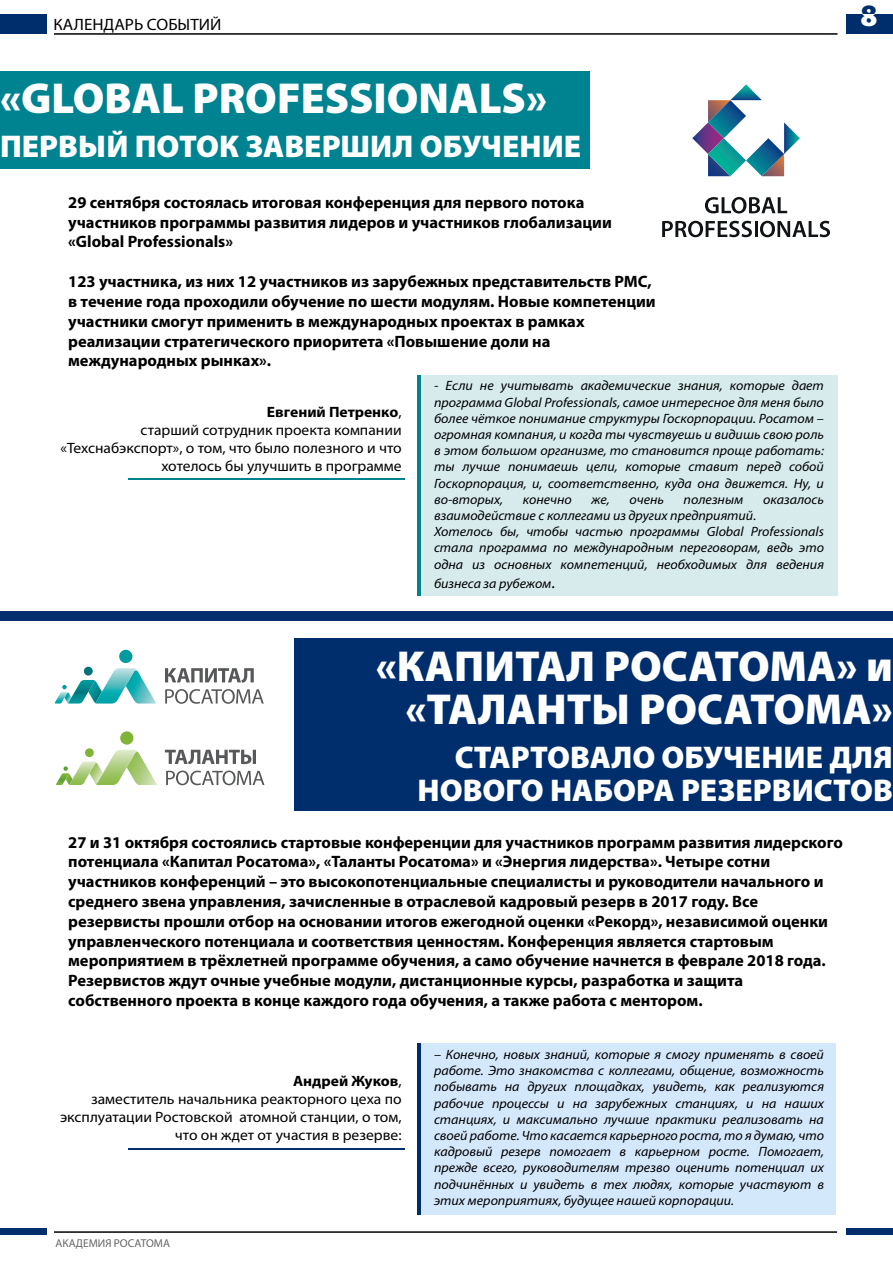
<style>
.page{position:relative;width:893px;height:1263px;background:#fff}
.page>*{position:absolute;margin:0;border:0;box-sizing:border-box;transform-origin:0 0}
.t1{font:900 43.5px/43.5px "Myriad Pro";color:#fff;text-align:right}
.t2{font:900 31.5px/33px "Myriad Pro";color:#fff;text-align:right}
.t3{font:900 29.7px "Myriad Pro";color:#002e6d}
.t4{font:700 16.5px/19.8px "Myriad Pro";color:#000}
.t5{font:16.5px "Myriad Pro";color:#000;scale:1.04 1}
.t6{font:15px/18px "Myriad Pro";color:#000;text-align:right;scale:1.04 1}
.t7{font:italic 13.5px/16.2px "Myriad Pro";color:#000;text-align:justify;scale:1.04 1}
.t8{font:11.4px "Myriad Pro";color:#666}
.s1{font-weight:700}
.s2{font-style:normal;font-size:16.5px}
</style>
<div class="page">
<div style="left:421px;top:375px;width:416px;height:221px;background:#d7ebed"></div>
<div style="left:419px;top:1043px;width:417px;height:172px;background:#d4e8fc"></div>
<div style="left:0;top:71px;width:590px;height:97px;background:#008390"></div>
<div style="left:295px;top:638px;width:598px;height:172px;background:#002e6d"></div>
<hr style="left:54px;top:33px;width:784px;height:2px;background:#000">
<hr style="left:54px;top:1231px;width:783px;height:2px;background:#000">
<div style="left:0;top:14px;width:46px;height:20px;background:#002e6d"></div>
<div style="left:0;top:1228px;width:46px;height:6px;background:#002e6d"></div>
<div style="left:846px;top:1228px;width:47px;height:6px;background:#002e6d"></div>
<div style="left:846px;top:14px;width:47px;height:20px;background:#002e6d"></div>
<hr style="left:417px;top:375px;width:4px;height:221px;background:#008390">
<hr style="left:128px;top:478px;width:277px;height:2px;background:#008390">
<hr style="left:128px;top:1148px;width:277px;height:2px;background:#002e6d">
<hr style="left:417px;top:1043px;width:4px;height:172px;background:#002e6d">
<div style="left:119px;top:650px;width:13px;height:13px;background:#009b9e;border-radius:50%"></div>
<svg style="left:55px;top:668px;width:101px;height:35px"></svg>
<svg style="left:165px;top:668px;width:89px;height:15px"></svg>
<svg style="left:165px;top:689px;width:99px;height:15px"></svg>
<svg style="left:165px;top:750px;width:91px;height:14px"></svg>
<svg style="left:166px;top:771px;width:98px;height:14px"></svg>
<svg style="left:85px;top:748px;width:9px;height:9px"></svg>
<div style="left:120px;top:731px;width:13px;height:14px;background:#7fb438;border-radius:50%"></div>
<svg style="left:56px;top:750px;width:101px;height:35px"></svg>
<svg style="left:705px;top:197px;width:82px;height:16px"></svg>
<svg style="left:662px;top:221px;width:90px;height:16px"></svg>
<hr style="left:754px;top:221px;width:3px;height:16px;background:#111416">
<svg style="left:760px;top:221px;width:70px;height:16px"></svg>
<svg style="left:692px;top:84px;width:108px;height:92px"></svg>
<div style="left:0;top:611px;width:893px;height:10px;background:#002e6d"></div>
<p class="t5" style="left:53px;top:14px;width:163px">КАЛЕНДАРЬ СОБЫТИЙ</p>
<h1 class="t1" style="left:0;top:75px;width:549px">«GLOBAL PROFESSIONALS»</h1>
<h2 class="t2" style="left:0;top:128px;width:583px">ПЕРВЫЙ ПОТОК ЗАВЕРШИЛ ОБУЧЕНИЕ</h2>
<p class="t4" style="left:68px;top:192px;width:545px">29 сентября состоялась итоговая конференция для первого потока участников программы развития лидеров и участников глобализации «Global Professionals»</p>
<p class="t4" style="left:68px;top:271px;width:589px">123 участника, из них 12 участников из зарубежных представительств РМС, в течение года проходили обучение по шести модулям. Новые компетенции участники смогут применить в международных проектах в рамках реализации стратегического приоритета «Повышение доли на международных рынках».</p>
<p class="t6" style="left:61px;top:403px;width:329px"><span class="s1">Евгений Петренко</span>,<br>старший сотрудник проекта компании «Техснабэкспорт», о том, что было полезного и что хотелось бы улучшить в программе</p>
<p class="t7" style="left:434px;top:378px;width:376px">- Если не учитывать академические знания, которые дает программа Global Professionals, самое интересное для меня было более чёткое понимание структуры Госкорпорации. Росатом – огромная компания, и когда ты чувствуешь и видишь свою роль в этом большом организме, то становится проще работать: ты лучше понимаешь цели, которые ставит перед собой Госкорпорация, и, соответственно, куда она движется. Ну, и во-вторых,</p>
<p class="t7" style="left:523px;top:491px;width:49px">конечно</p>
<p class="t7" style="left:592px;top:491px;width:19px">же,</p>
<p class="t7" style="left:629px;top:491px;width:35px">очень</p>
<p class="t7" style="left:684px;top:491px;width:59px">полезным</p>
<p class="t7" style="left:763px;top:491px;width:60px">оказалось</p>
<p class="t7" style="left:434px;top:507px;width:376px;text-align:left">взаимодействие с коллегами из других предприятий.<br>Хотелось бы, чтобы частью программы Global Professionals стала программа по международным переговорам, ведь это одна из основных компетенций, необходимых для ведения</p>
<p class="t7" style="left:434px;top:576px;width:118px">бизнеса за рубежом<span class="s2">.</span></p>
<h3 class="t3" style="left:861px;top:-5px;width:18px">8</h3>
<h1 class="t1" style="left:376px;top:642px;width:519px">«КАПИТАЛ РОСАТОМА» и «ТАЛАНТЫ РОСАТОМА»</h1>
<h2 class="t2" style="left:417px;top:739px;width:477px">СТАРТОВАЛО ОБУЧЕНИЕ ДЛЯ<br>НОВОГО НАБОРА РЕЗЕРВИСТОВ</h2>
<p class="t4" style="left:68px;top:832px;width:776px">27 и 31 октября состоялись стартовые конференции для участников программ развития лидерского потенциала «Капитал Росатома», «Таланты Росатома» и «Энергия лидерства». Четыре сотни участников конференций – это высокопотенциальные специалисты и руководители начального и среднего звена управления, зачисленные в отраслевой кадровый резерв в 2017 году. Все резервисты прошли отбор на основании итогов ежегодной оценки «Рекорд», независимой оценки управленческого потенциала и соответствия ценностям. Конференция является стартовым мероприятием в трёхлетней программе обучения, а само обучение начнется в феврале 2018 года.<br>Резервистов ждут очные учебные модули, дистанционные курсы, разработка и защита собственного проекта в конце каждого года обучения, а также работа с ментором.</p>
<p class="t6" style="left:60px;top:1071px;width:330px"><span class="s1">Андрей Жуков</span>,<br>заместитель начальника реакторного цеха по эксплуатации Ростовской атомной станции, о том, что он ждет от участия в резерве:</p>
<p class="t8" style="left:56px;top:1236px;width:116px">АКАДЕМИЯ РОСАТОМА</p>
<p class="t7" style="left:434px;top:1046px;width:376px">– Конечно, новых знаний, которые я смогу применять в своей работе. Это знакомства с коллегами, общение, возможность побывать на других площадках, увидеть, как реализуются рабочие процессы и на зарубежных станциях, и на наших станциях, и максимально лучшие практики реализовать на своей работе. Что касается карьерного роста, то я думаю, что кадровый резерв помогает в карьерном росте. Помогает, прежде всего, руководителям трезво оценить потенциал их подчинённых и увидеть в тех людях, которые участвуют в этих мероприятиях, будущее нашей корпорации.</p>
</div>
